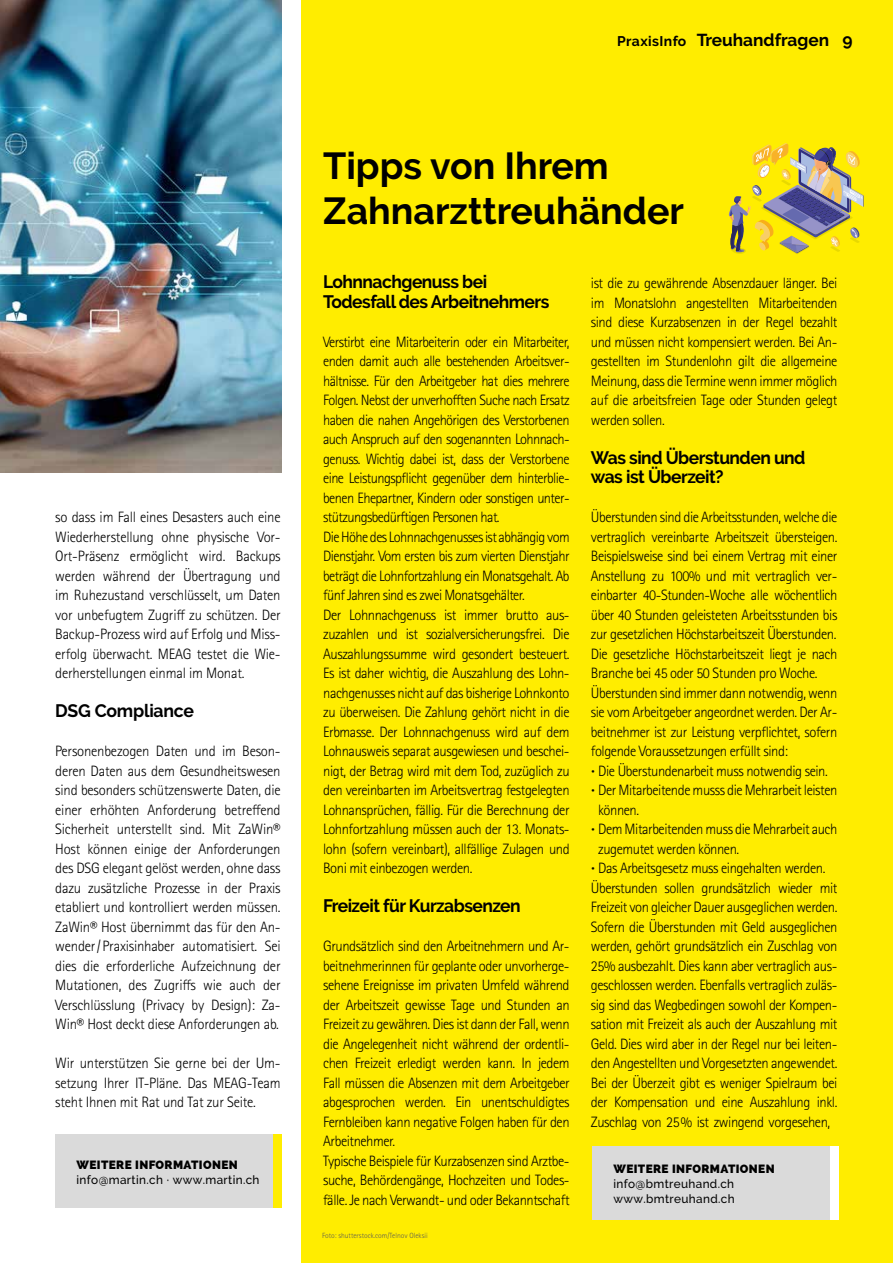
<style>
.page{position:relative;width:893px;height:1263px;background:#fff}
.page>*{position:absolute;margin:0;border:0;box-sizing:border-box;transform-origin:0 0}
.t1{font:700 37.5px/45px "Raleway";color:#000}
.Zwischentitel{font:700 18px/19.5px "Raleway";letter-spacing:-.03em;color:#000}
.t2{font:700 17.25px "Raleway";color:#000}
.Fließtext{font:300 15px/19.5px "Rotis Sans Serif Std";letter-spacing:-.03em;color:#000;text-align:justify}
.Fließtext-2{font:300 15px/19.5px "Rotis Sans Serif Std";letter-spacing:-.03em;color:#000;text-align:justify;scale:.96 1}
.Infokasten{font:500 12px/15px "Raleway";letter-spacing:.03em;color:#000}
.Infokasten-2{font:800 12px "Raleway";letter-spacing:.03em;color:#000}
.t3{font:300 7.5px "Rotis Sans Serif Std";color:#575756}
.s1{font-size:13.95px}
.s2{font-family:"Bree";font-weight:700}
</style>
<div class="page">
<div style="left:302px;top:0;width:591px;height:1263px;background:#ffed00"></div>
<img style="left:0;top:0;width:282px;height:472px">
<div style="left:55px;top:1134px;width:227px;height:73px;background:#dadada"></div>
<div style="left:273px;top:1134px;width:9px;height:73px;background:#ffed00"></div>
<svg style="left:729px;top:143px;width:135px;height:111px"></svg>
<div style="left:592px;top:1146px;width:247px;height:73px;background:#dadada"></div>
<div style="left:830px;top:1146px;width:9px;height:73px;background:#fff"></div>
<p class="Fließtext" style="left:55px;top:507px;width:227px">so dass im Fall eines Desasters auch eine Wiederherstellung ohne physische Vor-Ort-Präsenz ermöglicht wird. Backups werden während der Übertragung und im Ruhezustand verschlüsselt, um Daten vor unbefugtem Zugriff zu schützen. Der Backup-Prozess wird auf Erfolg und Miss&shy;erfolg überwacht. MEAG testet die Wie&shy;derherstellungen einmal im Monat.</p>
<p class="Zwischentitel" style="left:55px;top:701px;width:140px">DSG Compliance</p>
<p class="Fließtext" style="left:55px;top:741px;width:227px">Personenbezogen Daten und im Beson&shy;deren Daten aus dem Gesundheitswesen sind besonders schützenswerte Daten, die einer erhöhten Anforderung betreffend Sicherheit unterstellt sind. Mit ZaWin® Host können einige der Anforderungen des DSG elegant gelöst werden, ohne dass dazu zusätzliche Prozesse in der Praxis etabliert und kontrolliert werden müssen.<br>ZaWin® Host übernimmt das für den An&shy;wender/Praxisinhaber automatisiert. Sei dies die erforderliche Aufzeichnung der Mutationen, des Zugriffs wie auch der Verschlüsslung (Privacy by Design): Za-Win® Host deckt diese Anforderungen ab.</p>
<p class="Fließtext" style="left:55px;top:1053px;width:227px">Wir unterstützen Sie gerne bei der Um&shy;setzung Ihrer IT-Pläne. Das MEAG-Team steht Ihnen mit Rat und Tat zur Seite.</p>
<p class="Infokasten-2" style="left:77px;top:1157px;width:163px">WEITERE INFORMATIONEN</p>
<p class="Infokasten" style="left:77px;top:1172px;width:185px">info@martin.ch · www.martin.ch</p>
<p class="t2" style="left:617px;top:30px;width:214px"><span class="s1">PraxisInfo</span> Treuhandfragen</p>
<p class="t2" style="left:842px;top:30px;width:12px">9</p>
<p class="t1" style="left:323px;top:144px;width:362px">Tipps von Ihrem<br>Zahnarzttreuhänder</p>
<p class="Zwischentitel" style="left:323px;top:272px;width:228px">Lohnnachgenuss bei<br>Todesfall des Arbeitnehmers</p>
<p class="Fließtext-2" style="left:323px;top:332px;width:258px">Verstirbt eine Mitarbeiterin oder ein Mitarbeiter, enden damit auch alle bestehenden Arbeitsver&shy;hältnisse. Für den Arbeitgeber hat dies mehrere Folgen. Nebst der unverhofften Suche nach Ersatz haben die nahen Angehörigen des Verstorbenen auch Anspruch auf den sogenannten Lohnnach&shy;genuss. Wichtig dabei ist, dass der Verstorbene eine Leistungspflicht gegenüber dem hinterblie&shy;benen Ehepartner, Kindern oder sonstigen unter&shy;stützungsbedürftigen Personen hat.</p>
<p class="Fließtext-2" style="left:323px;top:527px;width:258px">Die Höhe des Lohnnachgenusses ist abhängig vom Dienstjahr. Vom ersten bis zum vierten Dienstjahr beträgt die Lohnfortzahlung ein Monatsgehalt. Ab fünf Jahren sind es zwei Monatsgehälter.</p>
<p class="Fließtext" style="left:323px;top:605px;width:248px">Der Lohnnachgenuss ist immer brutto aus&shy;zuzahlen und ist sozialversicherungsfrei. Die Auszahlungssumme wird gesondert besteuert.<br>Es ist daher wichtig, die Auszahlung des Lohn&shy;nachgenusses nicht auf das bisherige Lohnkonto zu überweisen. Die Zahlung gehört nicht in die Erbmasse. Der Lohnnachgenuss wird auf dem Lohnausweis separat ausgewiesen und beschei&shy;nigt, der Betrag wird mit dem Tod, zuzüglich zu den vereinbarten im Arbeitsvertrag festgelegten Lohnansprüchen, fällig. Für die Berechnung der Lohnfortzahlung müssen auch der 13. Monats&shy;lohn (sofern vereinbart), allfällige Zulagen und Boni mit einbezogen werden.</p>
<p class="Zwischentitel" style="left:323px;top:896px;width:199px">Freizeit für Kurzabsenzen</p>
<p class="Fließtext" style="left:323px;top:936px;width:248px">Grundsätzlich sind den Arbeitnehmern und Ar&shy;beitnehmerinnen für geplante oder unvorherge&shy;sehene Ereignisse im privaten Umfeld während der Arbeitszeit gewisse Tage und Stunden an Freizeit zu gewähren. Dies ist dann der Fall, wenn die Angelegenheit nicht während der ordentli&shy;chen Freizeit erledigt werden kann. In jedem Fall müssen die Absenzen mit dem Arbeitgeber abgesprochen werden. Ein unentschuldigtes Fernbleiben kann negative Folgen haben für den Arbeitnehmer.</p>
<p class="Fließtext" style="left:323px;top:1151px;width:248px">Typische Beispiele für Kurzabsenzen sind Arztbe&shy;suche, Behördengänge, Hochzeiten und Todes&shy;fälle. Je nach Verwandt- und oder Bekanntschaft</p>
<p class="t3" style="left:322px;top:1231px;width:107px">Foto: shutterstock.com/Telnov Oleksii</p>
<p class="Fließtext" style="left:591px;top:273px;width:248px">ist die zu gewährende Absenzdauer länger. Bei im Monatslohn angestellten Mitarbeitenden sind diese Kurzabsenzen in der Regel bezahlt und müssen nicht kompensiert werden. Bei An&shy;gestellten im Stundenlohn gilt die allgemeine Meinung, dass die Termine wenn immer möglich auf die arbeitsfreien Tage oder Stunden gelegt werden sollen.</p>
<p class="Zwischentitel" style="left:591px;top:448px;width:216px">Was sind Überstunden und was ist Überzeit?</p>
<p class="Fließtext" style="left:591px;top:507px;width:248px">Überstunden sind die Arbeitsstunden, welche die vertraglich vereinbarte Arbeitszeit übersteigen.<br>Beispielsweise sind bei einem Vertrag mit einer Anstellung zu 100% und mit vertraglich ver&shy;einbarter 40-Stunden-Woche alle wöchentlich über 40 Stunden geleisteten Arbeitsstunden bis zur gesetzlichen Höchstarbeitszeit Überstunden.</p>
<p class="Fließtext" style="left:591px;top:644px;width:248px">Die gesetzliche Höchstarbeitszeit liegt je nach<br>Branche bei 45 oder 50 Stunden pro Woche.</p>
<p class="Fließtext" style="left:591px;top:683px;width:248px">Überstunden sind immer dann notwendig, wenn sie vom Arbeitgeber angeordnet werden. Der Ar&shy;beitnehmer ist zur Leistung verpflichtet, sofern folgende Voraussetzungen erfüllt sind:</p>
<p class="Fließtext" style="left:591px;top:761px;width:238px"><span class="s2">·</span> Die Überstundenarbeit muss notwendig sein.</p>
<p class="Fließtext" style="left:598px;top:780px;width:241px;text-indent:-7px"><span class="s2">·</span> Der Mitarbeitende musss die Mehrarbeit leisten können.</p>
<p class="Fließtext" style="left:598px;top:819px;width:241px;text-indent:-7px"><span class="s2">·</span> Dem Mitarbeitenden muss die Mehrarbeit auch zugemutet werden können.</p>
<p class="Fließtext" style="left:591px;top:858px;width:236px"><span class="s2">·</span> Das Arbeitsgesetz muss eingehalten werden.</p>
<p class="Fließtext" style="left:591px;top:878px;width:248px">Überstunden sollen grundsätzlich wieder mit<br>Freizeit von gleicher Dauer ausgeglichen werden.</p>
<p class="Fließtext" style="left:591px;top:917px;width:248px">Sofern die Überstunden mit Geld ausgeglichen werden, gehört grundsätzlich ein Zuschlag von 25% ausbezahlt. Dies kann aber vertraglich aus&shy;geschlossen werden. Ebenfalls vertraglich zuläs&shy;sig sind das Wegbedingen sowohl der Kompen&shy;sation mit Freizeit als auch der Auszahlung mit Geld. Dies wird aber in der Regel nur bei leiten&shy;den Angestellten und Vorgesetzten angewendet.</p>
<p class="Fließtext" style="left:591px;top:1073px;width:248px">Bei der Überzeit gibt es weniger Spielraum bei der Kompensation und eine Auszahlung inkl.<br>Zuschlag von 25% ist zwingend vorgesehen,</p>
<p class="Infokasten-2" style="left:613px;top:1162px;width:163px">WEITERE INFORMATIONEN</p>
<p class="Infokasten" style="left:613px;top:1176px;width:123px">info@bmtreuhand.ch www.bmtreuhand.ch</p>
</div>
